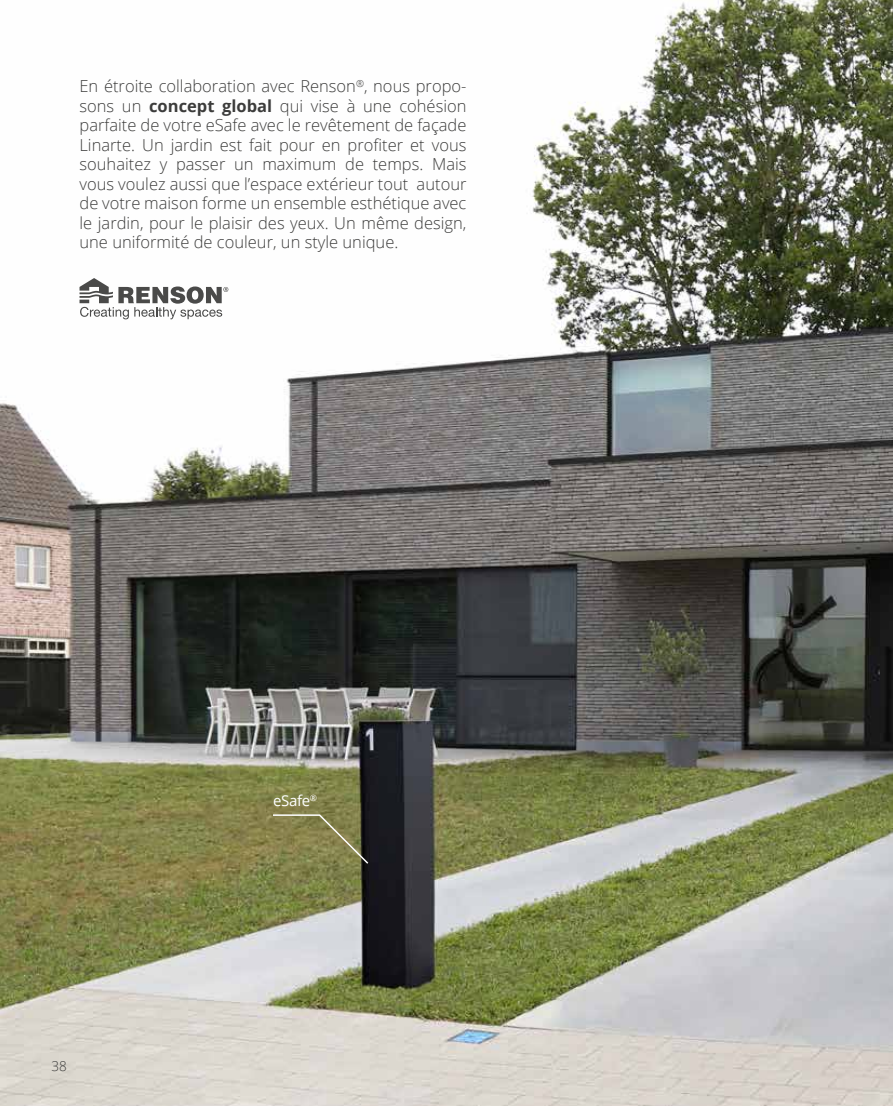
<style>
.page{position:relative;width:893px;height:1106px;background:#fff}
.page>*{position:absolute;margin:0;border:0;box-sizing:border-box;transform-origin:0 0}
.t1{font:300 16.5px/19.5px "Open Sans";color:#3c3c3b;text-align:justify}
.t2{font:15px "Open Sans";letter-spacing:-.02em;color:#fff}
.t3{font:300 13.5px "Open Sans";color:#3c3c3b}
.s1{font-weight:700}
</style>
<div class="page">
<img style="left:0;top:0;width:893px;height:1106px">
<svg style="left:271px;top:813px;width:99px;height:52px;background:#7f7d4e"></svg>
<svg style="left:80px;top:278px;width:148px;height:41px"></svg>
<p class="t1" style="left:80px;top:76px;width:388px">En étroite collaboration avec Renson<sup>®</sup>, nous propo&shy;sons un <span class="s1">concept global</span> qui vise à une cohésion parfaite de votre eSafe avec le revêtement de façade Linarte. Un jardin est fait pour en profiter et vous souhaitez y passer un maximum de temps. Mais vous voulez aussi que l’espace extérieur tout autour de votre maison forme un ensemble esthétique avec le jardin, pour le plaisir des yeux. Un même design, une uniformité de couleur, un style unique.</p>
<p class="t3" style="left:52px;top:1056px;width:17px">38</p>
<p class="t2" style="left:273px;top:790px;width:46px">eSafe<sup>®</sup></p>
</div>
